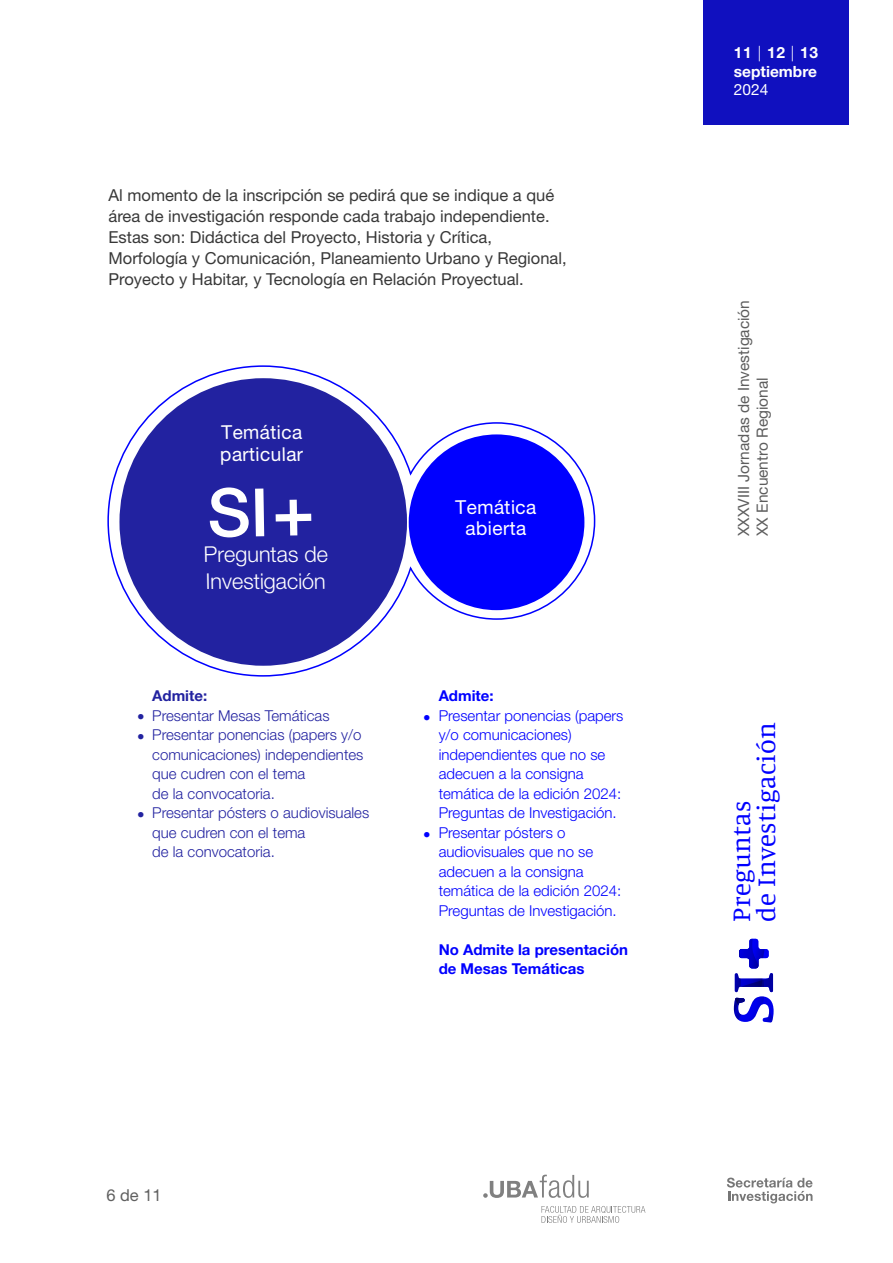
<style>
.page{position:relative;width:893px;height:1263px;background:#fff}
.page>*{position:absolute;margin:0;border:0;box-sizing:border-box;transform-origin:0 0}
.t1{font:26.85px/24.8px "Manuale";letter-spacing:.015em;color:#00f}
.t2{font:300 21.75px/27.2px "Helvetica Neue LT Std";color:#fff}
.t3{font:19.2px/21.3px "Helvetica Neue LT Std";color:#fff;text-align:center}
.t4{font:16.5px/21px "Helvetica Neue LT Std";color:#383838}
.t5{font:16.5px "Helvetica Neue LT Std";color:#606060}
.t6{font:15.45px/18.6px "Helvetica Neue LT Std";color:#5e5e5e}
.t7{font:700 15.45px/18.6px "Helvetica Neue LT Std";color:#fff}
.t8{font:15.45px "Helvetica Neue LT Std";color:#fff}
.t9{font:300 15px/19.5px "Helvetica Neue LT Std";color:#00f}
.t10{font:300 15px/19.5px "Helvetica Neue LT Std";color:#2222a0}
.t11{font:700 15px/19.5px "Helvetica Neue LT Std";color:#00f}
.t12{font:700 15px "Helvetica Neue LT Std";color:#2222a0}
.t13{font:15px/19.5px "Helvetica Neue LT Std";color:#2222a0}
.s1{font-weight:300}
</style>
<div class="page">
<div style="left:703px;top:0;width:146px;height:125px;background:#1010bf"></div>
<svg style="left:107px;top:365px;width:489px;height:312px"></svg>
<div style="left:409px;top:434px;width:175px;height:176px;background:#00f;border-radius:50%"></div>
<div style="left:119px;top:378px;width:288px;height:288px;background:#2222a0;border-radius:50%"></div>
<svg style="left:734px;top:968px;width:40px;height:25px"></svg>
<img style="left:734px;top:996px;width:40px;height:26px">
<img style="left:735px;top:973px;width:38px;height:19px">
<img style="left:739px;top:939px;width:30px;height:29px">
<svg style="left:541px;top:1206px;width:104px;height:17px"></svg>
<svg style="left:483px;top:1175px;width:106px;height:23px"></svg>
<svg style="left:727px;top:1177px;width:85px;height:26px"></svg>
<p class="t4" style="left:109px;top:184px;width:460px">Al momento de la inscripción se pedirá que se indique a qué área de investigación responde cada trabajo independiente.<br>Estas son: Didáctica del Proyecto, Historia y Crítica, Morfología y Comunicación, Planeamiento Urbano y Regional, Proyecto y Habitar, y Tecnología en Relación Proyectual.</p>
<p class="t3" style="left:220px;top:422px;width:84px;text-align:left;rotate:-1deg">Temática particular</p>
<h2 class="t2" style="left:203px;top:541px;width:126px;rotate:-1deg">Preguntas de<br>Investigación</h2>
<p class="t13" style="left:137px;top:707px;width:9px">• •</p>
<p class="t13" style="left:137px;top:804px;width:9px">•</p>
<p class="t12" style="left:152px;top:687px;width:56px">Admite:</p>
<p class="t10" style="left:152px;top:705px;width:218px">Presentar Mesas Temáticas<br>Presentar ponencias (papers y/o comunicaciones) independientes que cudren con el tema<br>de la convocatoria.<br>Presentar pósters o audiovisuales que cudren con el tema<br>de la convocatoria.</p>
<p class="t3" style="left:455px;top:497px;width:82px;rotate:-1deg">Temática abierta</p>
<p class="t9" style="left:423px;top:707px;width:9px">•</p>
<p class="t9" style="left:423px;top:824px;width:9px">•</p>
<p class="t11" style="left:439px;top:686px;width:56px">Admite:</p>
<p class="t9" style="left:439px;top:705px;width:186px">Presentar ponencias (papers y/o comunicaciones) independientes que no se adecuen a la consigna temática de la edición 2024:<br>Preguntas de Investigación.<br>Presentar pósters o audiovisuales que no se adecuen a la consigna temática de la edición 2024:<br>Preguntas de Investigación.</p>
<p class="t11" style="left:439px;top:939px;width:191px">No Admite la presentación de Mesas Temáticas</p>
<p class="t5" style="left:106px;top:1186px;width:57px">6 de 11</p>
<p class="t7" style="left:734px;top:43px;width:86px">11 <span class="s1">|</span> 12 <span class="s1">|</span> 13 septiembre</p>
<p class="t8" style="left:734px;top:81px;width:36px">2024</p>
<p class="t6" style="left:734px;top:536px;width:238px;rotate:-90deg">XXXVIII Jornadas de Investigación<br>XX Encuentro Regional</p>
<h1 class="t1" style="left:728px;top:921px;width:201px;rotate:-90deg">Preguntas<br>de Investigación</h1>
</div>
